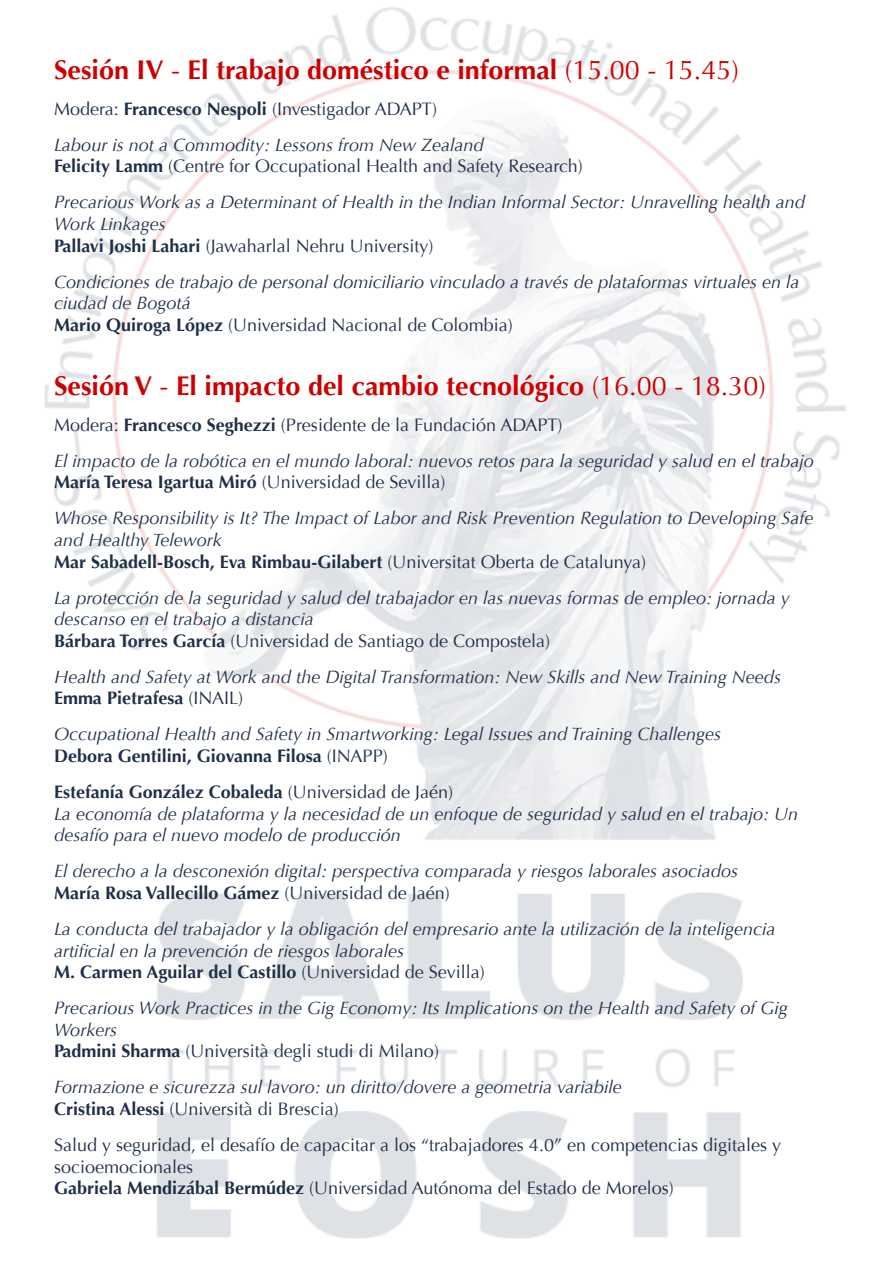
<style>
.page{position:relative;width:893px;height:1263px;background:#fff}
.page>*{position:absolute;margin:0;border:0;box-sizing:border-box;transform-origin:0 0}
.t1{font:700 27px "Optima";color:#c00}
.t2{font:italic 18px/21.6px "Optima";color:#1e2f48}
.t3{font:18px/21.6px "Optima";color:#1e2f48}
.t4{font:700 18px/21.6px "Optima";color:#1e2f48}
.s1{font-weight:400}
.s2{font-style:normal}
.s3{font-weight:700;font-style:normal}
.s4{font-style:italic}
.s5{font-weight:700}
.s6{font-weight:400;font-style:italic}
</style>
<div class="page">
<img style="left:44px;top:7px;width:802px;height:1232px">
<h1 class="t1" style="left:54px;top:54px;width:686px">Sesión IV <span class="s1">-</span> El trabajo doméstico e informal <span class="s1">(15.00 - 15.45)</span></h1>
<p class="t2" style="left:54px;top:91px;width:431px;line-height:36px"><span class="s2">Modera:</span> <span class="s3">Francesco Nespoli</span> <span class="s2">(Investigador ADAPT)<br></span>Labour is not a Commodity: Lessons from New Zealand</p>
<p class="t2" style="left:54px;top:149px;width:753px;line-height:36px"><span class="s3">Felicity Lamm</span> <span class="s2">(Centre for Occupational Health and Safety Research)<br></span>Precarious Work as a Determinant of Health in the Indian Informal Sector: Unravelling health and</p>
<p class="t3" style="left:54px;top:213px;width:381px"><span class="s4">Work Linkages<br></span><span class="s5">Pallavi Joshi Lahari</span> (Jawaharlal Nehru University)</p>
<p class="t2" style="left:54px;top:271px;width:747px">Condiciones de trabajo de personal domiciliario vinculado a través de plataformas virtuales en la ciudad de Bogotá<br><span class="s3">Mario Quiroga López</span> <span class="s2">(Universidad Nacional de Colombia)</span></p>
<h1 class="t1" style="left:54px;top:370px;width:713px">Sesión V <span class="s1">-</span> El impacto del cambio tecnológico <span class="s1">(16.00 - 18.30)</span></h1>
<p class="t2" style="left:54px;top:407px;width:761px;line-height:36px"><span class="s2">Modera:</span> <span class="s3">Francesco Seghezzi</span> <span class="s2">(Presidente de la Fundación ADAPT)<br></span>El impacto de la robótica en el mundo laboral: nuevos retos para la seguridad y salud en el trabajo</p>
<p class="t2" style="left:54px;top:464px;width:761px;line-height:36px"><span class="s3">María Teresa Igartua Miró</span> <span class="s2">(Universidad de Sevilla)<br></span>Whose Responsibility is It? The Impact of Labor and Risk Prevention Regulation to Developing Safe</p>
<p class="t4" style="left:54px;top:529px;width:594px"><span class="s6">and Healthy Telework<br></span>Mar Sabadell-Bosch, Eva Rimbau-Gilabert <span class="s1">(Universitat Oberta de Catalunya)</span></p>
<p class="t2" style="left:54px;top:587px;width:737px">La protección de la seguridad y salud del trabajador en las nuevas formas de empleo: jornada y descanso en el trabajo a distancia<br><span class="s3">Bárbara Torres García</span> <span class="s2">(Universidad de Santiago de Compostela)</span></p>
<p class="t2" style="left:54px;top:666px;width:729px">Health and Safety at Work and the Digital Transformation: New Skills and New Training Needs<br><span class="s3">Emma Pietrafesa</span> <span class="s2">(INAIL)</span></p>
<p class="t2" style="left:54px;top:724px;width:669px">Occupational Health and Safety in Smartworking: Legal Issues and Training Challenges<br><span class="s3">Debora Gentilini, Giovanna Filosa</span> <span class="s2">(INAPP)</span></p>
<p class="t2" style="left:54px;top:781px;width:745px"><span class="s3">Estefanía González Cobaleda</span> <span class="s2">(Universidad de Jaén)<br></span>La economía de plataforma y la necesidad de un enfoque de seguridad y salud en el trabajo: Un desafío para el nuevo modelo de producción</p>
<p class="t2" style="left:54px;top:860px;width:685px">El derecho a la desconexión digital: perspectiva comparada y riesgos laborales asociados<br><span class="s3">María Rosa Vallecillo Gámez</span> <span class="s2">(Universidad de Jaén)</span></p>
<p class="t2" style="left:54px;top:918px;width:723px">La conducta del trabajador y la obligación del empresario ante la utilización de la inteligencia artificial en la prevención de riesgos laborales<br><span class="s3">M. Carmen Aguilar del Castillo</span> <span class="s2">(Universidad de Sevilla)</span></p>
<p class="t2" style="left:54px;top:997px;width:735px">Precarious Work Practices in the Gig Economy: Its Implications on the Health and Safety of Gig<br>Workers<br><span class="s3">Padmini Sharma</span> <span class="s2">(Università degli studi di Milano)</span></p>
<p class="t2" style="left:54px;top:1076px;width:569px">Formazione e sicurezza sul lavoro: un diritto/dovere a geometria variabile<br><span class="s3">Cristina Alessi</span> <span class="s2">(Università di Brescia)</span></p>
<p class="t3" style="left:54px;top:1134px;width:729px">Salud y seguridad, el desafío de capacitar a los “trabajadores 4.0” en competencias digitales y socioemocionales<br><span class="s5">Gabriela Mendizábal Bermúdez</span> (Universidad Autónoma del Estado de Morelos)</p>
</div>
